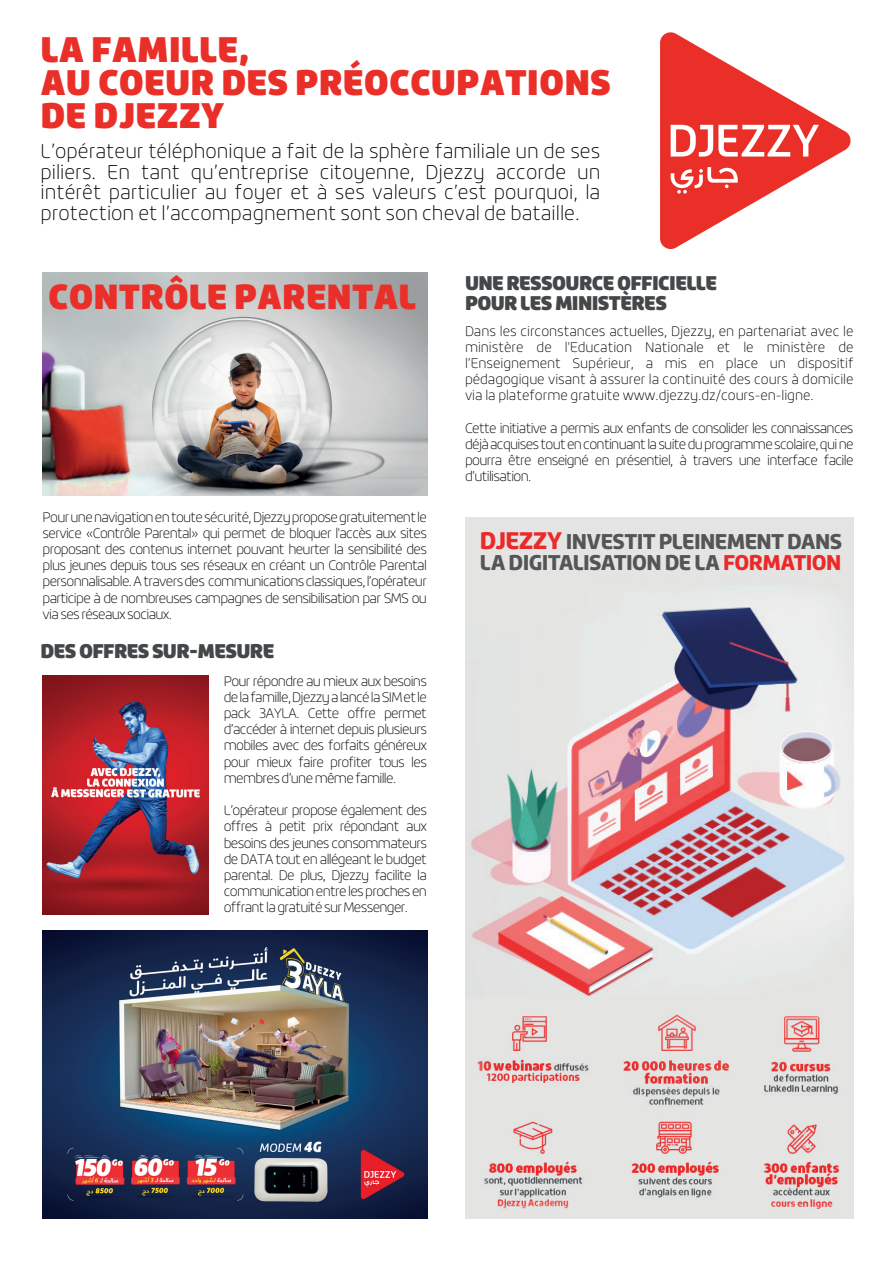
<style>
.page{position:relative;width:893px;height:1263px;background:#fff}
.page>*{position:absolute;margin:0;border:0;box-sizing:border-box;transform-origin:0 0}
.t1{font:900 34.95px/33px "Roihu";color:#ea2f29}
.t2{font:900 34.35px "Roihu";color:#ea2f29}
.t3{font:900 21px/21.5px "Roihu";letter-spacing:-.035em;color:#535557}
.t4{font:100 19.5px/20.4px "Roihu";color:#000001;text-align:justify}
.t5{font:900 19.5px/20.4px "Roihu";letter-spacing:-.035em;color:#444749}
.t6{font:100 13.5px/16.2px "Roihu";letter-spacing:-.05em;color:#000001;text-align:justify}
.s1{font-size:23.55px;color:#ec2929}
.s2{color:#ec2929}
</style>
<div class="page">
<img style="left:43px;top:273px;width:384px;height:222px">
<svg style="left:44px;top:272px;width:22px;height:90px;background:#b6bbbf"></svg>
<svg style="left:660px;top:32px;width:191px;height:217px"></svg>
<img style="left:43px;top:675px;width:165px;height:239px">
<img style="left:43px;top:930px;width:384px;height:289px">
<img style="left:465px;top:518px;width:389px;height:483px">
<img style="left:465px;top:1001px;width:389px;height:218px">
<h1 class="t1" style="left:40px;top:34px;width:572px">LA FAMILLE,<br>AU COEUR DES PRÉOCCUPATIONS<br>DE DJEZZY</h1>
<p class="t4" style="left:40px;top:141px;width:561px">L’opérateur téléphonique a fait de la sphère familiale un de ses piliers. En tant qu’entreprise citoyenne, Djezzy accorde un intérêt particulier au foyer et à ses valeurs c’est pourquoi, la protection et l’accompagnement sont son cheval de bataille.</p>
<h2 class="t2" style="left:48px;top:277px;width:370px">CONTRÔLE PARENTAL</h2>
<p class="t6" style="left:43px;top:509px;width:386px">Pour une navigation en toute sécurité, Djezzy propose gratuitement le service «Contrôle Parental» qui permet de bloquer l'accès aux sites proposant des contenus internet pouvant heurter la sensibilité des plus jeunes depuis tous ses réseaux en créant un Contrôle Parental personnalisable. A travers des communications classiques, l’opérateur participe à de nombreuses campagnes de sensibilisation par SMS ou via ses réseaux sociaux.</p>
<h3 class="t5" style="left:40px;top:641px;width:235px">DES OFFRES SUR-MESURE</h3>
<p class="t6" style="left:224px;top:673px;width:205px">Pour répondre au mieux aux besoins de la famille, Djezzy a lancé la SIM et le pack 3AYLA. Cette offre permet d’accéder à internet depuis plusieurs mobiles avec des forfaits généreux pour mieux faire profiter tous les membres d’une même famille.</p>
<p class="t6" style="left:224px;top:802px;width:205px">L’opérateur propose également des offres à petit prix répondant aux besoins des jeunes consommateurs de DATA tout en allégeant le budget parental. De plus, Djezzy facilite la communication entre les proches en offrant la gratuité sur Messenger.</p>
<h3 class="t5" style="left:465px;top:273px;width:254px">UNE RESSOURCE OFFICIELLE<br>POUR LES MINISTÈRES</h3>
<p class="t6" style="left:465px;top:323px;width:390px">Dans les circonstances actuelles, Djezzy, en partenariat avec le ministère de l'Education Nationale et le ministère de l’Enseignement Supérieur, a mis en place un dispositif pédagogique visant à assurer la continuité des cours à domicile via la plateforme gratuite www.djezzy.dz/cours-en-ligne.</p>
<p class="t6" style="left:465px;top:420px;width:390px">Cette initiative a permis aux enfants de consolider les connaissances déjà acquises tout en continuant la suite du programme scolaire, qui ne pourra être enseigné en présentiel, à travers une interface facile d’utilisation.</p>
<h3 class="t3" style="left:480px;top:531px;width:364px"><span class="s1">DJEZZY</span> INVESTIT PLEINEMENT DANS<br>LA DIGITALISATION DE LA <span class="s2">FORMATION</span></h3>
</div>
